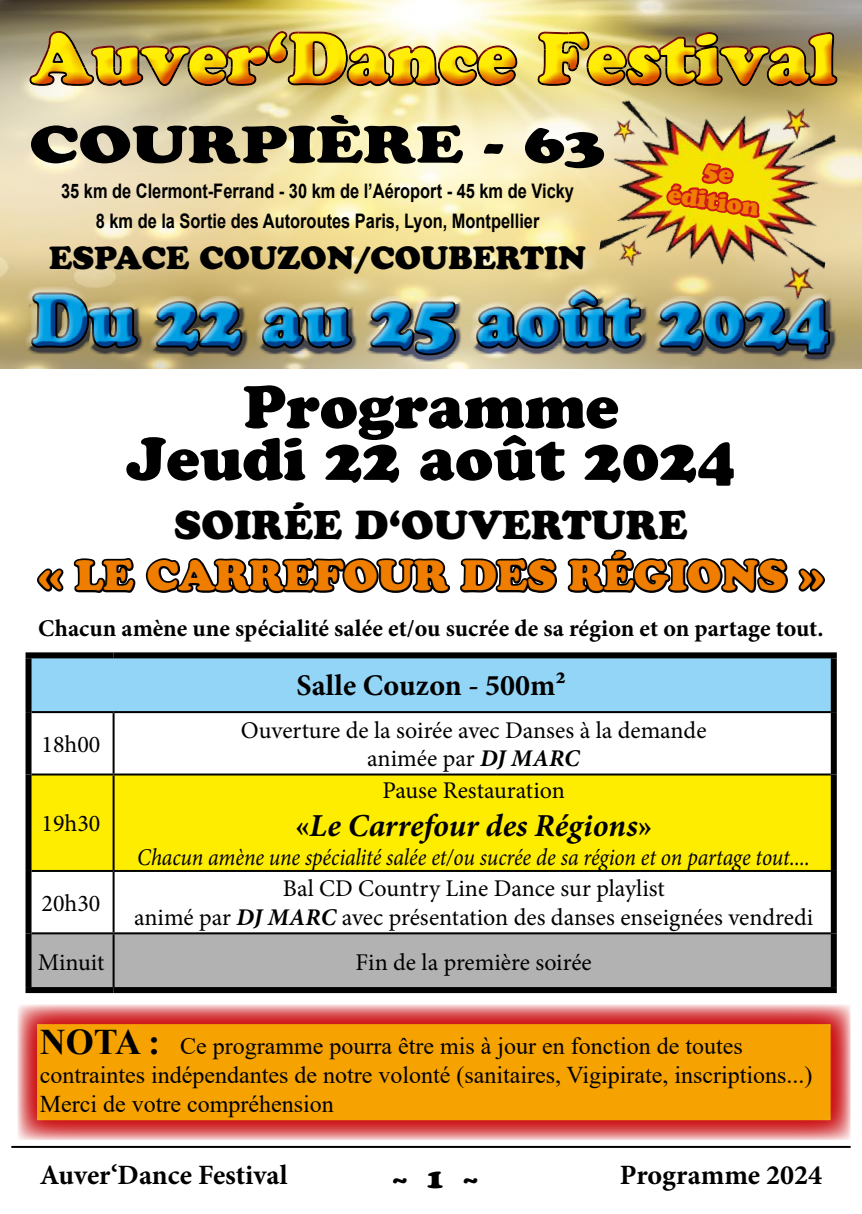
<style>
.page{position:relative;width:862px;height:1214px;background:#fff}
.page>*{position:absolute;margin:0;border:0;box-sizing:border-box;transform-origin:0 0}
.t1{font:72px "Cooper Black Std";color:#009fe3;scale:.93 1}
.t2{font:70px "Cooper Black Std";color:#ffed00}
.t3{font:60px/52px "Cooper Black Std";color:#000;text-align:center}
.t4{font:52px "Cooper Black Std";color:#000;scale:1.25 1}
.t5{font:42px "Cooper Black Std";color:#ef7d00}
.t6{font:40px "Cooper Black Std";color:#000}
.t7{font:italic 700 32px "Minion Pro";letter-spacing:.005em;color:#000}
.t8{font:32px "Cooper Black Std";color:#000}
.t9{font:700 30px "Minion Pro";color:#000}
.t10{font:700 28px "Minion Pro";color:#000}
.t11{font:28px "Cooper Black Std";color:#000}
.t12{font:24px/28.8px "Minion Pro";color:#000;text-align:center}
.t13{font:24px/28.8px "Times New Roman";color:#000}
.t14{font:italic 24px "Minion Pro";letter-spacing:-.005em;color:#000;scale:.9 1}
.t15{font:700 24px "Minion Pro";color:#000}
.t16{font:24px/28.8px "Cooper Black Std";color:#ef7d00;text-align:center}
.t17{font:700 20px/29.6px "Arial";color:#000;text-align:center;scale:.82 1}
.s1{font-weight:700;font-style:italic}
.s2{font-style:normal}
.s3{font-weight:700;font-size:36px}
</style>
<div class="page">
<hr style="left:11px;top:1145px;width:839px;height:2px;background:#000">
<img style="left:0;top:0;width:862px;height:369px">
<div style="left:32px;top:775px;width:799px;height:94px;background:#ffed00"></div>
<div style="left:32px;top:934px;width:799px;height:52px;background:#b3b2b2"></div>
<hr style="left:113px;top:713px;width:2px;height:60px;background:#000">
<hr style="left:113px;top:775px;width:2px;height:94px;background:#000">
<hr style="left:113px;top:871px;width:2px;height:61px;background:#000">
<hr style="left:113px;top:934px;width:2px;height:52px;background:#000">
<hr style="left:32px;top:773px;width:82px;height:2px;background:#000">
<hr style="left:114px;top:773px;width:717px;height:2px;background:#000">
<hr style="left:32px;top:869px;width:82px;height:2px;background:#000">
<hr style="left:114px;top:869px;width:717px;height:2px;background:#000">
<hr style="left:32px;top:932px;width:82px;height:2px;background:#000">
<hr style="left:114px;top:932px;width:717px;height:2px;background:#000">
<div style="left:26px;top:652px;width:88px;height:6px;background:#000"></div>
<div style="left:26px;top:658px;width:6px;height:54px;background:#000"></div>
<div style="left:831px;top:658px;width:6px;height:54px;background:#000"></div>
<div style="left:26px;top:712px;width:6px;height:62px;background:#000"></div>
<div style="left:831px;top:712px;width:6px;height:62px;background:#000"></div>
<div style="left:26px;top:774px;width:6px;height:96px;background:#000"></div>
<div style="left:831px;top:774px;width:6px;height:96px;background:#000"></div>
<div style="left:26px;top:870px;width:6px;height:63px;background:#000"></div>
<div style="left:831px;top:870px;width:6px;height:63px;background:#000"></div>
<div style="left:26px;top:933px;width:6px;height:53px;background:#000"></div>
<div style="left:831px;top:933px;width:6px;height:53px;background:#000"></div>
<svg style="left:26px;top:986px;width:88px;height:6px"></svg>
<svg style="left:114px;top:986px;width:723px;height:6px;background:#1f1f1f"></svg>
<div style="left:14px;top:16px;width:835px;height:76px;background:#cd171a;opacity:.75"></div>
<div style="left:18px;top:24px;width:834px;height:76px;background:#cd171a;opacity:.75"></div>
<svg style="left:29px;top:270px;width:803px;height:493px"></svg>
<div style="left:25px;top:283px;width:810px;height:74px;background:#fff;opacity:.75"></div>
<div style="left:26px;top:294px;width:810px;height:68px;background:#283583;opacity:.75"></div>
<img style="left:595px;top:85px;width:248px;height:224px">
<img style="left:663px;top:136px;width:99px;height:124px">
<div style="left:17px;top:1003px;width:833px;height:137px;background:#f6a200;border:20px solid #cd171a"></div>
<h2 class="t2" style="left:31px;top:16px;width:806px">Auver‘Dance Festival</h2>
<h3 class="t4" style="left:29px;top:113px;width:462px">COURPIÈRE - 63</h3>
<p class="t17" style="left:61px;top:176px;width:627px">35 km de Clermont-Ferrand - 30 km de l’Aéroport - 45 km de Vicky<br>8 km de la Sortie des Autoroutes Paris, Lyon, Montpellier</p>
<h3 class="t8" style="left:49px;top:238px;width:538px">ESPACE COUZON/COUBERTIN</h3>
<p class="t16" style="left:675px;top:151px;width:93px;rotate:9deg">5e édition</p>
<h1 class="t1" style="left:32px;top:277px;width:859px">Du 22 au 25 août 2024</h1>
<h3 class="t3" style="left:127px;top:380px;width:610px">Programme<br>Jeudi 22 août 2024</h3>
<h3 class="t6" style="left:174px;top:500px;width:515px">SOIRÉE D‘OUVERTURE</h3>
<h3 class="t5" style="left:38px;top:550px;width:786px">« LE CARREFOUR DES RÉGIONS »</h3>
<p class="t15" style="left:38px;top:611px;width:787px">Chacun amène une spécialité salée et/ou sucrée de sa région et on partage tout.</p>
<p class="t9" style="left:296px;top:663px;width:271px">Salle Couzon - 500m²</p>
<p class="t12" style="left:42px;top:730px;width:60px">18h00</p>
<p class="t12" style="left:241px;top:715px;width:467px">Ouverture de la soirée avec Danses à la demande animée par <span class="s1">DJ MARC</span></p>
<p class="t12" style="left:42px;top:809px;width:60px">19h30</p>
<p class="t12" style="left:42px;top:888px;width:60px">20h30</p>
<p class="t12" style="left:382px;top:775px;width:184px">Pause Restauration</p>
<h3 class="t7" style="left:295px;top:803px;width:359px"><span class="s2">«</span>Le Carrefour des Régions<span class="s2">»</span></h3>
<p class="t14" style="left:137px;top:840px;width:749px">Chacun amène une spécialité salée et/ou sucrée de sa région et on partage tout....</p>
<p class="t12" style="left:134px;top:874px;width:680px">Bal CD Country Line Dance sur playlist<br>animé par <span class="s1">DJ MARC</span> avec présentation des danses enseignées vendredi</p>
<p class="t12" style="left:38px;top:948px;width:68px">Minuit</p>
<p class="t12" style="left:355px;top:948px;width:238px">Fin de la première soirée</p>
<p class="t13" style="left:40px;top:1030px;width:774px"><span class="s3">NOTA :</span> Ce programme pourra être mis à jour en fonction de toutes contraintes indépendantes de notre volonté (sanitaires, Vigipirate, inscriptions...)<br>Merci de votre compréhension</p>
<p class="t10" style="left:40px;top:1155px;width:249px">Auver‘Dance Festival</p>
<p class="t11" style="left:391px;top:1161px;width:90px">~ 1 ~</p>
<p class="t10" style="left:620px;top:1155px;width:204px">Programme 2024</p>
</div>
